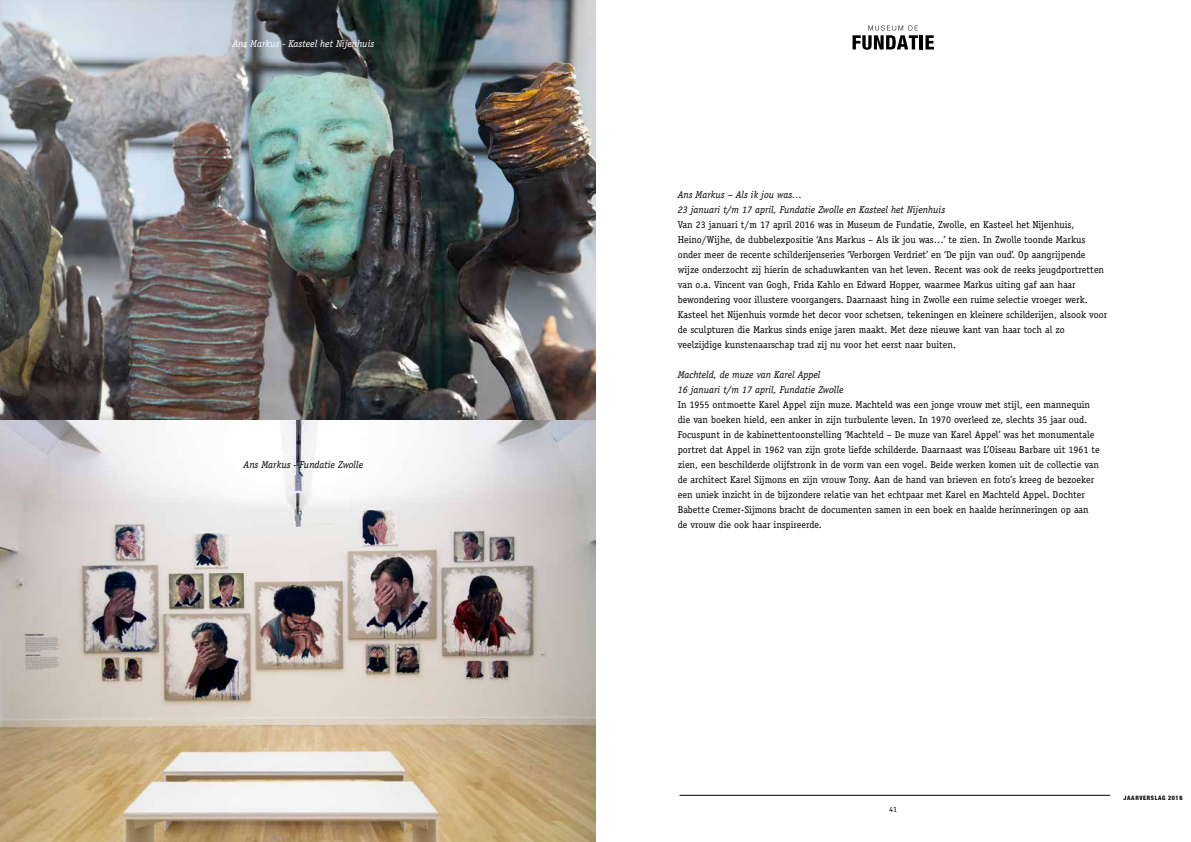
<style>
.page{position:relative;width:1191px;height:842px;background:#fff}
.page>*{position:absolute;margin:0;border:0;box-sizing:border-box;transform-origin:0 0}
.t1{font:10px/15px "Officina Serif Std";color:#000}
.t2{font:italic 10px/15px "Officina Serif Std";color:#000}
.t3{font:italic 10px "Officina Serif Std";color:#fff}
.t4{font:8px "Officina Serif Std";color:#000}
.t5{font:800 condensed 6px "Helvetica Neue";letter-spacing:.1em;color:#000}
</style>
<div class="page">
<hr style="left:919px;top:35px;width:4px;height:14px;background:#000">
<svg style="left:925px;top:35px;width:9px;height:14px"></svg>
<svg style="left:852px;top:25px;width:66px;height:25px"></svg>
<img style="left:0;top:0;width:595px;height:421px">
<hr style="left:679px;top:795px;width:431px;height:1px;background:#000">
<img style="left:0;top:421px;width:595px;height:421px">
<p class="t3" style="left:232px;top:38px;width:143px">Ans Markus - Kasteel het Nijenhuis</p>
<p class="t2" style="left:244px;top:457px;width:121px">Ans Markus - Fundatie Zwolle</p>
<p class="t2" style="left:678px;top:187px;width:269px">Ans Markus – Als ik jou was…<br>23 januari t/m 17 april, Fundatie Zwolle en Kasteel het Nijenhuis</p>
<p class="t1" style="left:678px;top:217px;width:431px">Van 23 januari t/m 17 april 2016 was in Museum de Fundatie, Zwolle, en Kasteel het Nijenhuis, Heino/Wijhe, de dubbelexpositie ‘Ans Markus – Als ik jou was…’ te zien. In Zwolle toonde Markus onder meer de recente schilderijenseries ‘Verborgen Verdriet’ en ‘De pijn van oud’. Op aangrijpende wijze onderzocht zij hierin de schaduwkanten van het leven. Recent was ook de reeks jeugdportretten van o.a. Vincent van Gogh, Frida Kahlo en Edward Hopper, waarmee Markus uiting gaf aan haar bewondering voor illustere voorgangers. Daarnaast hing in Zwolle een ruime selectie vroeger werk.<br>Kasteel het Nijenhuis vormde het decor voor schetsen, tekeningen en kleinere schilderijen, alsook voor de sculpturen die Markus sinds enige jaren maakt. Met deze nieuwe kant van haar toch al zo veelzijdige kunstenaarschap trad zij nu voor het eerst naar buiten.</p>
<p class="t2" style="left:678px;top:367px;width:167px">Machteld, de muze van Karel Appel<br>16 januari t/m 17 april, Fundatie Zwolle</p>
<p class="t1" style="left:678px;top:397px;width:423px">In 1955 ontmoette Karel Appel zijn muze. Machteld was een jonge vrouw met stijl, een mannequin die van boeken hield, een anker in zijn turbulente leven. In 1970 overleed ze, slechts 35 jaar oud.<br>Focuspunt in de kabinettentoonstelling ‘Machteld – De muze van Karel Appel’ was het monumentale portret dat Appel in 1962 van zijn grote liefde schilderde. Daarnaast was L’Oiseau Barbare uit 1961 te zien, een beschilderde olijfstronk in de vorm van een vogel. Beide werken komen uit de collectie van de architect Karel Sijmons en zijn vrouw Tony. Aan de hand van brieven en foto’s kreeg de bezoeker een uniek inzicht in de bijzondere relatie van het echtpaar met Karel en Machteld Appel. Dochter Babette Cremer-Sijmons bracht de documenten samen in een boek en haalde herinneringen op aan de vrouw die ook haar inspireerde.</p>
<p class="t4" style="left:889px;top:804px;width:9px">41</p>
<p class="t5" style="left:1123px;top:795px;width:60px">JAARVERSLAG 2016</p>
</div>
